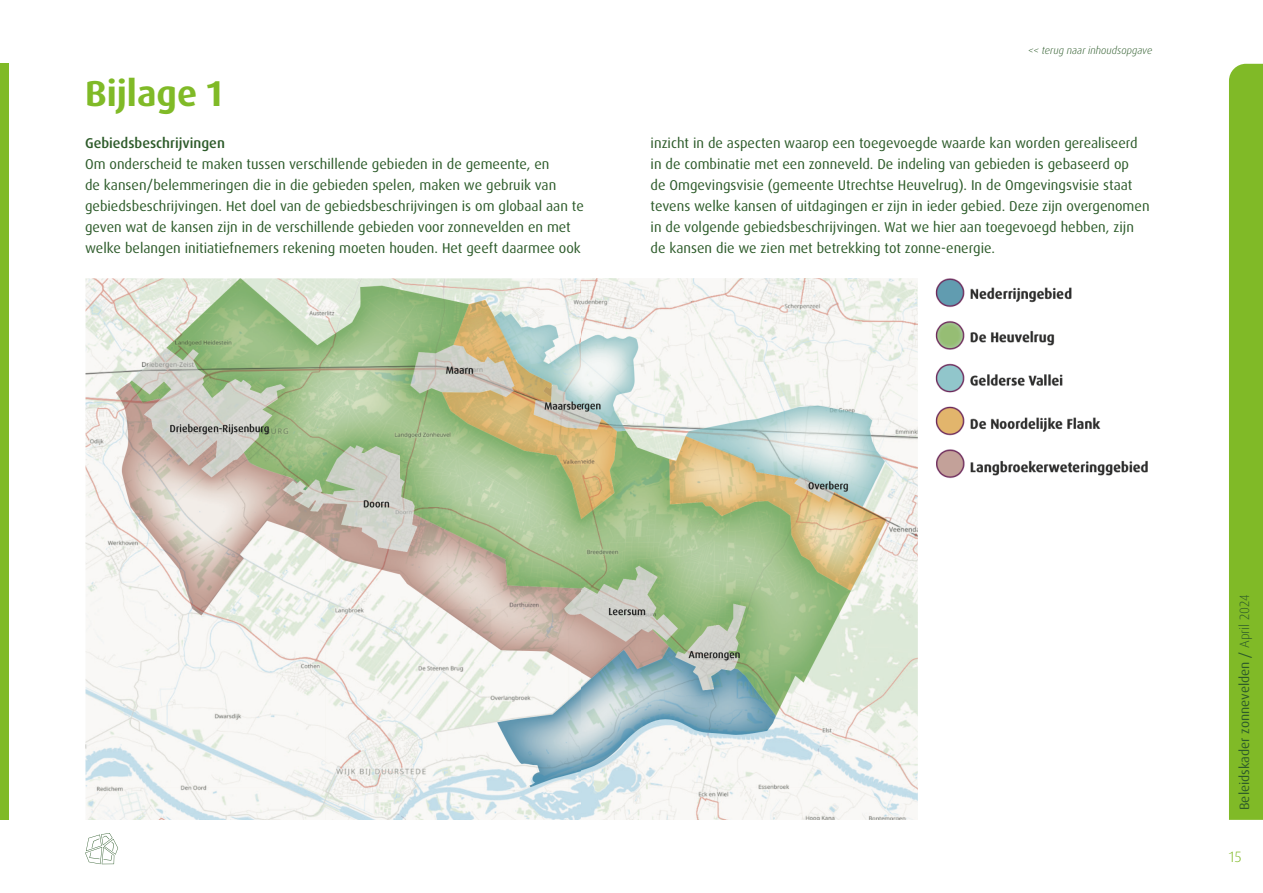
<style>
.page{position:relative;width:1263px;height:893px;background:#fff}
.page>*{position:absolute;margin:0;border:0;box-sizing:border-box;transform-origin:0 0}
.t1{font:700 36px "Dax Pro";color:#80ba27}
.t2{font:300 15px "Dax Pro";color:#80ba27}
.t3{font:14.25px/21px "Dax Pro";color:#2d5b2a}
.t4{font:500 14.25px "Dax Pro";color:#2d5b2a}
.t5{font:13.5px "Dax Pro";color:#2d5b2a}
.t6{font:italic 300 10.5px "Dax Pro";color:#2d5b2a}
.s1{font-weight:300}
</style>
<div class="page">
<div style="left:1229px;top:64px;width:34px;height:756px;background:#80ba27"></div>
<div style="left:0;top:64px;width:9px;height:756px;background:#80ba27"></div>
<svg style="left:85px;top:833px;width:33px;height:31px"></svg>
<img style="left:85px;top:278px;width:833px;height:542px">
<img style="left:935px;top:278px;width:213px;height:201px">
<h1 class="t1" style="left:85px;top:70px;width:139px">Bijlage 1</h1>
<p class="t4" style="left:85px;top:134px;width:141px">Gebiedsbeschrijvingen</p>
<p class="t3" style="left:85px;top:153px;width:500px">Om onderscheid te maken tussen verschillende gebieden in de gemeente, en<br>de kansen/belemmeringen die in die gebieden spelen, maken we gebruik van gebiedsbeschrijvingen. Het doel van de gebiedsbeschrijvingen is om globaal aan te geven wat de kansen zijn in de verschillende gebieden voor zonnevelden en met welke belangen initiatiefnemers rekening moeten houden. Het geeft daarmee ook</p>
<p class="t6" style="left:1028px;top:44px;width:126px">&lt;&lt; terug naar inhoudsopgave</p>
<p class="t3" style="left:651px;top:132px;width:500px">inzicht in de aspecten waarop een toegevoegde waarde kan worden gerealiseerd in de combinatie met een zonneveld. De indeling van gebieden is gebaseerd op<br>de Omgevingsvisie (gemeente Utrechtse Heuvelrug). In de Omgevingsvisie staat tevens welke kansen of uitdagingen er zijn in ieder gebied. Deze zijn overgenomen in de volgende gebiedsbeschrijvingen. Wat we hier aan toegevoegd hebben, zijn de kansen die we zien met betrekking tot zonne-energie.</p>
<p class="t5" style="left:1236px;top:810px;width:217px;rotate:-90deg">Beleidskader zonnevelden / <span class="s1">April 2024</span></p>
<p class="t2" style="left:1229px;top:847px;width:14px">15</p>
</div>
